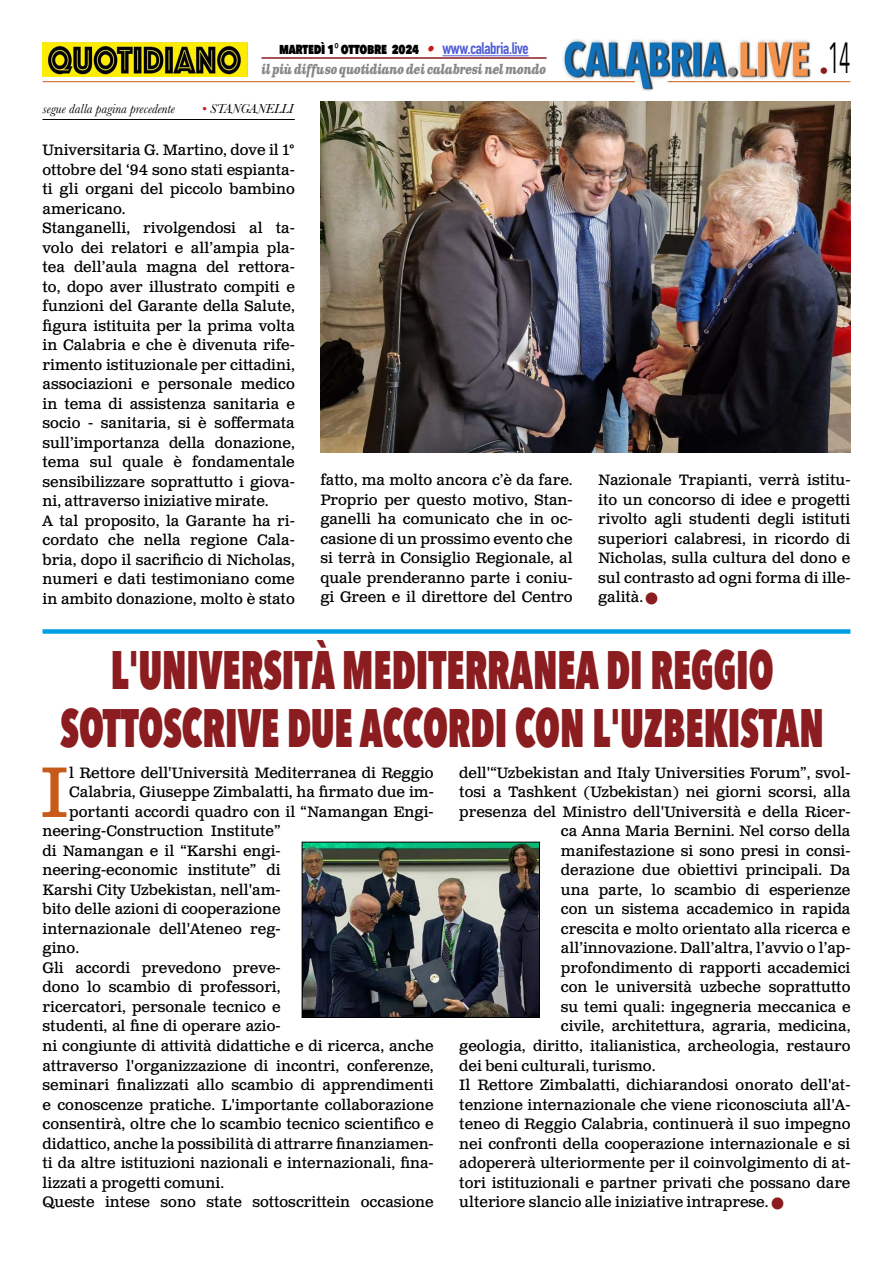
<style>
.page{position:relative;width:893px;height:1263px;background:#fff}
.page>*{position:absolute;margin:0;border:0;box-sizing:border-box;transform-origin:0 0}
.t1{font:71.25px "Clarendon Text Pro";color:#c85a19}
.t2{font:800 54px/57px "Avenir Next Condensed";color:#8b1c1f;text-align:center;scale:.72 1}
.t3{font:43.5px "Avenir Next Condensed";color:#000;scale:.55 1}
.t4{font:15px/19.5px "Clarendon Text Pro";color:#000;text-align:justify}
.t5{font:800 15px "Avenir Next Condensed";letter-spacing:-.02em;color:#000;scale:.9 1}
.t6{font:italic 700 13.5px "Clarendon Text Pro";letter-spacing:-.04em;color:#878787;scale:.79 1}
.t7{font:italic 13.5px "Baskerville";color:#000}
.s1{font-family:"Clarendon Text Pro";font-weight:700;font-style:italic;color:#ca181a}
.s2{font-family:"DIN Condensed";font-weight:700;font-size:16.5px;color:#4f5cd6}
.s3{color:#ca181a}
.s4{color:#8b1c1f}
</style>
<div class="page">
<img style="left:563px;top:39px;width:248px;height:51px">
<hr style="left:43px;top:81px;width:592px;height:1px;background:#c85a19">
<hr style="left:668px;top:81px;width:182px;height:1px;background:#c85a19">
<hr style="left:442px;top:55px;width:87px;height:1px;background:#4f5cd6">
<hr style="left:261px;top:57px;width:286px;height:2px;background:#8b1c1f">
<img style="left:43px;top:42px;width:204px;height:35px">
<hr style="left:43px;top:119px;width:252px;height:1px;background:#000">
<img style="left:320px;top:101px;width:530px;height:351px">
<div style="left:43px;top:629px;width:807px;height:5px;background:#009fe3"></div>
<img style="left:304px;top:844px;width:234px;height:172px">
<div style="left:302px;top:842px;width:238px;height:176px;border:1px solid #000"></div>
<p class="t5" style="left:279px;top:39px;width:279px">martedì 1° ottobre 2024 <span class="s1">•</span> <span class="s2">www.calabria.live</span></p>
<p class="t6" style="left:261px;top:61px;width:362px">il più diffuso quotidiano dei calabresi nel mondo</p>
<p class="t7" style="left:43px;top:100px;width:134px">segue dalla pagina precedente</p>
<p class="t7" style="left:202px;top:100px;width:93px"><span class="s3">•</span> STANGANELLI</p>
<h3 class="t3" style="left:820px;top:20px;width:58px"><sub>•</sub>14</h3>
<p class="t4" style="left:43px;top:141px;width:254px;text-align:left">Universitaria G. Martino, dove il 1° ottobre del ‘94 sono stati espianta&shy;ti gli organi del piccolo bambino americano.<br>Stanganelli, rivolgendosi al ta&shy;volo dei relatori e all’ampia pla&shy;tea dell’aula magna del rettora&shy;to, dopo aver illustrato compiti e funzioni del Garante della Salute, figura istituita per la prima volta in Calabria e che è divenuta rife&shy;rimento istituzionale per cittadini, associazioni e personale medico in tema di assistenza sanitaria e socio - sanitaria, si è soffermata sull’importanza della donazione, tema sul quale è fondamentale sensibilizzare soprattutto i giova&shy;ni, attraverso iniziative mirate.<br>A tal proposito, la Garante ha ri&shy;cordato che nella regione Cala&shy;bria, dopo il sacrificio di Nicholas, numeri e dati testimoniano come in ambito donazione, molto è stato</p>
<p class="t4" style="left:320px;top:471px;width:254px">fatto, ma molto ancora c’è da fare.<br>Proprio per questo motivo, Stan&shy;ganelli ha comunicato che in oc&shy;casione di un prossimo evento che si terrà in Consiglio Regionale, al quale prenderanno parte i coniu&shy;gi Green e il direttore del Centro</p>
<p class="t4" style="left:598px;top:471px;width:254px">Nazionale Trapianti, verrà istitu&shy;ito un concorso di idee e progetti rivolto agli studenti degli istituti superiori calabresi, in ricordo di Nicholas, sulla cultura del dono e sul contrasto ad ogni forma di ille&shy;galità. <span class="s4">■</span></p>
<h2 class="t2" style="left:61px;top:641px;width:1062px">L'UNIVERSITÀ MEDITERRANEA DI REGGIO<br>SOTTOSCRIVE DUE ACCORDI CON L'UZBEKISTAN</h2>
<h1 class="t1" style="left:40px;top:749px;width:31px">I</h1>
<p class="t4" style="left:69px;top:764px;width:366px">l Rettore dell'Università Mediterranea di Reggio</p>
<p class="t4" style="left:459px;top:764px;width:393px">dell'“Uzbekistan and Italy Universities Forum”, svol-</p>
<p class="t4" style="left:459px;top:783px;width:393px">tosi a Tashkent (Uzbekistan) nei giorni scorsi, alla</p>
<p class="t4" style="left:459px;top:803px;width:393px">presenza del Ministro dell'Università e della Ricer-</p>
<p class="t4" style="left:561px;top:822px;width:291px">ca Anna Maria Bernini. Nel corso della</p>
<p class="t4" style="left:561px;top:842px;width:291px">manifestazione si sono presi in consi-</p>
<p class="t4" style="left:561px;top:861px;width:291px">derazione due obiettivi principali. Da</p>
<p class="t4" style="left:561px;top:881px;width:291px">una parte, lo scambio di esperienze</p>
<p class="t4" style="left:561px;top:900px;width:291px">con un sistema accademico in rapida</p>
<p class="t4" style="left:561px;top:920px;width:291px">crescita e molto orientato alla ricerca e</p>
<p class="t4" style="left:561px;top:939px;width:291px">all’innovazione. Dall’altra, l’avvio o l’ap-</p>
<p class="t4" style="left:561px;top:959px;width:291px">profondimento di rapporti accademici</p>
<p class="t4" style="left:561px;top:978px;width:291px">con le università uzbeche soprattutto</p>
<p class="t4" style="left:561px;top:998px;width:291px">su temi quali: ingegneria meccanica e</p>
<p class="t4" style="left:561px;top:1017px;width:291px">civile, architettura, agraria, medicina,</p>
<p class="t4" style="left:459px;top:1037px;width:393px">geologia, diritto, italianistica, archeologia, restauro</p>
<p class="t4" style="left:459px;top:1056px;width:198px">dei beni culturali, turismo.</p>
<p class="t4" style="left:459px;top:1076px;width:393px">Il Rettore Zimbalatti, dichiarandosi onorato dell'at-</p>
<p class="t4" style="left:459px;top:1095px;width:393px">tenzione internazionale che viene riconosciuta all'A-</p>
<p class="t4" style="left:459px;top:1115px;width:393px">teneo di Reggio Calabria, continuerà il suo impegno</p>
<p class="t4" style="left:459px;top:1134px;width:393px">nei confronti della cooperazione internazionale e si</p>
<p class="t4" style="left:459px;top:1154px;width:393px">adopererà ulteriormente per il coinvolgimento di at-</p>
<p class="t4" style="left:459px;top:1173px;width:393px">tori istituzionali e partner privati che possano dare</p>
<p class="t4" style="left:459px;top:1193px;width:326px">ulteriore slancio alle iniziative intraprese. <span class="s4">■</span></p>
<p class="t4" style="left:69px;top:783px;width:366px">Calabria, Giuseppe Zimbalatti, ha firmato due im-</p>
<p class="t4" style="left:69px;top:803px;width:366px">portanti accordi quadro con il “Namangan Engi-</p>
<p class="t4" style="left:43px;top:822px;width:240px">neering-Construction Institute”</p>
<p class="t4" style="left:43px;top:842px;width:240px">di Namangan e il “Karshi engi-</p>
<p class="t4" style="left:43px;top:861px;width:240px">neering-economic institute” di</p>
<p class="t4" style="left:43px;top:881px;width:240px">Karshi City Uzbekistan, nell'am-</p>
<p class="t4" style="left:43px;top:900px;width:240px">bito delle azioni di cooperazione</p>
<p class="t4" style="left:43px;top:920px;width:240px">internazionale dell'Ateneo reg-</p>
<p class="t4" style="left:43px;top:939px;width:38px">gino.</p>
<p class="t4" style="left:43px;top:959px;width:240px">Gli accordi prevedono preve-</p>
<p class="t4" style="left:43px;top:978px;width:240px">dono lo scambio di professori,</p>
<p class="t4" style="left:43px;top:998px;width:240px">ricercatori, personale tecnico e</p>
<p class="t4" style="left:43px;top:1017px;width:240px">studenti, al fine di operare azio-</p>
<p class="t4" style="left:43px;top:1037px;width:393px">ni congiunte di attività didattiche e di ricerca, anche</p>
<p class="t4" style="left:43px;top:1056px;width:393px">attraverso l'organizzazione di incontri, conferenze,</p>
<p class="t4" style="left:43px;top:1076px;width:393px">seminari finalizzati allo scambio di apprendimenti</p>
<p class="t4" style="left:43px;top:1095px;width:393px">e conoscenze pratiche. L'importante collaborazione</p>
<p class="t4" style="left:43px;top:1115px;width:393px">consentirà, oltre che lo scambio tecnico scientifico e</p>
<p class="t4" style="left:43px;top:1134px;width:393px">didattico, anche la possibilità di attrarre finanziamen-</p>
<p class="t4" style="left:43px;top:1154px;width:393px">ti da altre istituzioni nazionali e internazionali, fina-</p>
<p class="t4" style="left:43px;top:1173px;width:183px">lizzati a progetti comuni.</p>
<p class="t4" style="left:43px;top:1193px;width:393px">Queste intese sono state sottoscrittein occasione</p>
</div>
